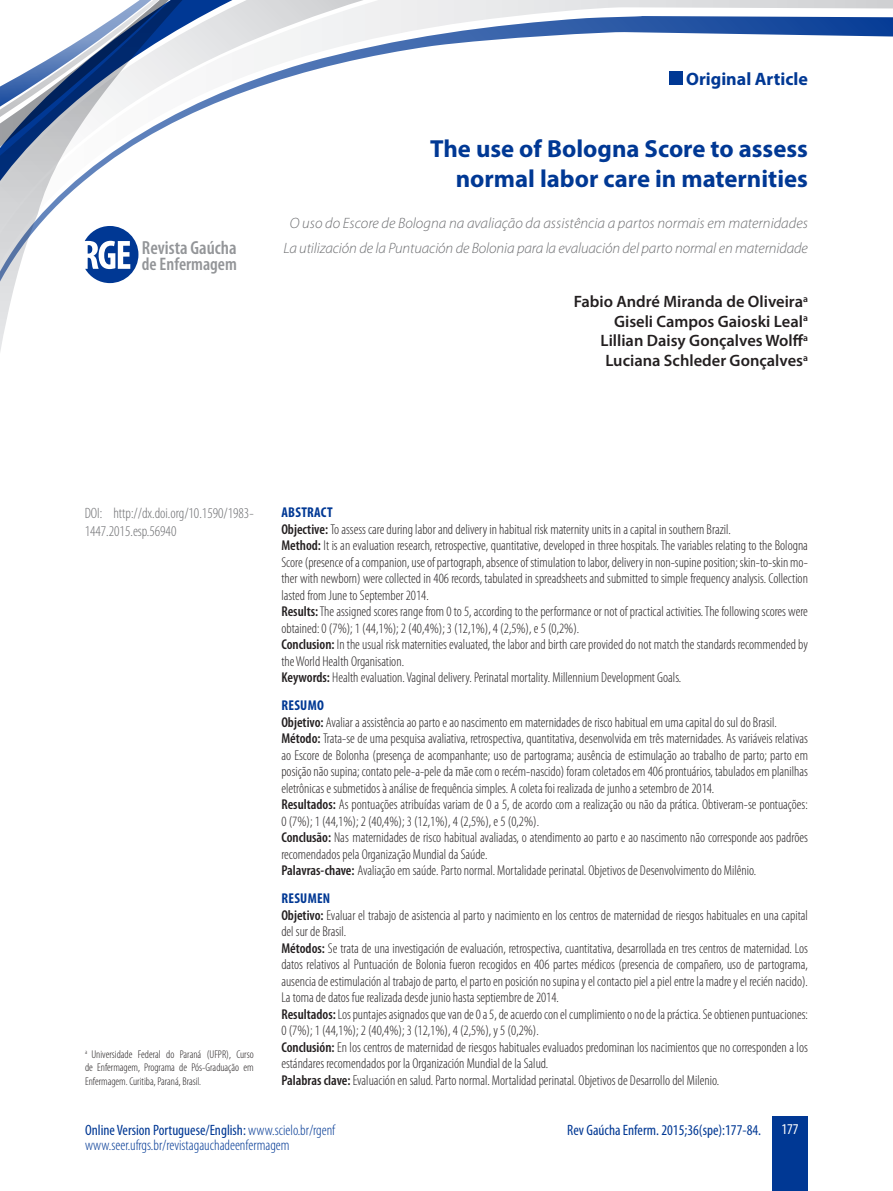
<style>
.page{position:relative;width:893px;height:1191px;background:#fff}
.page>*{position:absolute;margin:0;border:0;box-sizing:border-box;transform-origin:0 0}
.título1{font:700 24.75px/29.7px "Myriad Pro";color:#003894;text-align:right}
.t1{font:600 condensed 19.05px "Myriad Pro";color:#939598}
.t2{font:600 condensed 18.15px "Myriad Pro";color:#939598}
.t3{font:700 18px "Myriad Pro";color:#003894}
.autores{font:600 16.5px "Myriad Pro";color:#231f20}
.título2{font:italic 300 15px "Myriad Pro";letter-spacing:-.01em;color:#6c6d70}
.t4{font:condensed 15px "Myriad Pro";color:#003894}
.DOI{font:300 condensed 15px/18px "Myriad Pro";color:#6c6d70}
.t5{font:300 condensed 15px "Myriad Pro";color:#003894}
.t6{font:condensed 15px "Myriad Pro";color:#fff}
.resumo_texto{font:300 condensed 14.25px/16.5px "Myriad Pro";color:#231f20}
.resumo_título{font:700 condensed 14.25px "Myriad Pro";letter-spacing:.02em;color:#003894}
.rodapé{font:300 condensed 11.25px/13.5px "Myriad Pro";color:#231f20;text-align:justify}
.s1{font-weight:600}
.s2{font-weight:300}
</style>
<div class="page">
<div style="left:772px;top:1116px;width:36px;height:75px;background:#003894"></div>
<svg style="left:202px;top:0;width:691px;height:109px"></svg>
<svg style="left:0;top:0;width:202px;height:352px"></svg>
<svg style="left:85px;top:226px;width:53px;height:57px"></svg>
<div style="left:669px;top:72px;width:13px;height:13px;background:#003894"></div>
<h2 class="t1" style="left:142px;top:237px;width:96px">Revista Gaúcha</h2>
<p class="t2" style="left:142px;top:254px;width:96px">de Enfermagem</p>
<p class="t3" style="left:686px;top:67px;width:123px">Original Article</p>
<p class="título1" style="left:430px;top:133px;width:379px">The use of Bologna Score to assess normal labor care in maternities</p>
<p class="título2" style="left:290px;top:215px;width:520px">O uso do Escore de Bologna na avaliação da assistência a partos normais em maternidades</p>
<p class="título2" style="left:283px;top:240px;width:526px">La utilización de la Puntuación de Bolonia para la evaluación del parto normal en maternidade</p>
<p class="autores" style="left:574px;top:293px;width:236px">Fabio André Miranda de Oliveira<sup>a</sup></p>
<p class="autores" style="left:614px;top:312px;width:195px">Giseli Campos Gaioski Leal<sup>a</sup></p>
<p class="autores" style="left:601px;top:332px;width:209px">Lillian Daisy Gonçalves Wolff<sup>a</sup></p>
<p class="autores" style="left:605px;top:351px;width:204px">Luciana Schleder Gonçalves<sup>a</sup></p>
<p class="DOI" style="left:85px;top:504px;width:171px">DOI: http://dx.doi.org/10.1590/1983-<br>1447.2015.esp.56940</p>
<p class="rodapé" style="left:85px;top:1047px;width:170px"><sup>a</sup> Universidade Federal do Paraná (UFPR), Curso de Enfermagem, Programa de Pós-Graduação em Enfermagem. Curitiba, Paraná, Brasil.</p>
<p class="resumo_título" style="left:281px;top:505px;width:53px">ABSTRACT</p>
<p class="resumo_texto" style="left:281px;top:521px;width:451px"><span class="s1">Objective:</span> To assess care during labor and delivery in habitual risk maternity units in a capital in southern Brazil.</p>
<p class="resumo_texto" style="left:281px;top:538px;width:528px;text-align:justify"><span class="s1">Method:</span> It is an evaluation research, retrospective, quantitative, developed in three hospitals. The variables relating to the Bologna Score (presence of a companion, use of partograph, absence of stimulation to labor, delivery in non-supine position; skin-to-skin mo&shy;ther with newborn) were collected in 406 records, tabulated in spreadsheets and submitted to simple frequency analysis. Collection lasted from June to September 2014.</p>
<p class="resumo_texto" style="left:281px;top:604px;width:528px"><span class="s1">Results:</span> The assigned scores range from 0 to 5, according to the performance or not of practical activities. The following scores were obtained: 0 (7%); 1 (44,1%); 2 (40,4%); 3 (12,1%), 4 (2,5%), e 5 (0,2%).</p>
<p class="resumo_texto" style="left:281px;top:637px;width:528px"><span class="s1">Conclusion:</span> In the usual risk maternities evaluated, the labor and birth care provided do not match the standards recommended by the World Health Organisation.</p>
<p class="resumo_texto" style="left:281px;top:670px;width:401px"><span class="s1">Keywords:</span> Health evaluation. Vaginal delivery. Perinatal mortality. Millennium Development Goals.</p>
<p class="resumo_título" style="left:281px;top:697px;width:44px">RESUMO</p>
<p class="resumo_texto" style="left:281px;top:714px;width:497px"><span class="s1">Objetivo:</span> Avaliar a assistência ao parto e ao nascimento em maternidades de risco habitual em uma capital do sul do Brasil.</p>
<p class="resumo_texto" style="left:281px;top:730px;width:528px;text-align:justify"><span class="s1">Método:</span> Trata-se de uma pesquisa avaliativa, retrospectiva, quantitativa, desenvolvida em três maternidades. As variáveis relativas ao Escore de Bolonha (presença de acompanhante; uso de partograma; ausência de estimulação ao trabalho de parto; parto em posição não supina; contato pele-a-pele da mãe com o recém-nascido) foram coletados em 406 prontuários, tabulados em planilhas eletrônicas e submetidos à análise de frequência simples. A coleta foi realizada de junho a setembro de 2014.</p>
<p class="resumo_texto" style="left:281px;top:796px;width:528px"><span class="s1">Resultados:</span> As pontuações atribuídas variam de 0 a 5, de acordo com a realização ou não da prática. Obtiveram-se pontuações:<br>0 (7%); 1 (44,1%); 2 (40,4%); 3 (12,1%), 4 (2,5%), e 5 (0,2%).</p>
<p class="resumo_texto" style="left:281px;top:829px;width:528px"><span class="s1">Conclusão:</span> Nas maternidades de risco habitual avaliadas, o atendimento ao parto e ao nascimento não corresponde aos padrões recomendados pela Organização Mundial da Saúde.</p>
<p class="resumo_texto" style="left:281px;top:862px;width:476px"><span class="s1">Palavras-chave:</span> Avaliação em saúde. Parto normal. Mortalidade perinatal. Objetivos de Desenvolvimento do Milênio.</p>
<p class="resumo_título" style="left:281px;top:890px;width:50px">RESUMEN</p>
<p class="resumo_texto" style="left:281px;top:907px;width:528px"><span class="s1">Objetivo:</span> Evaluar el trabajo de asistencia al parto y nacimiento en los centros de maternidad de riesgos habituales en una capital del sur de Brasil.</p>
<p class="resumo_texto" style="left:281px;top:940px;width:528px;text-align:justify"><span class="s1">Métodos:</span> Se trata de una investigación de evaluación, retrospectiva, cuantitativa, desarrollada en tres centros de maternidad. Los datos relativos al Puntuación de Bolonia fueron recogidos en 406 partes médicos (presencia de compañero, uso de partograma, ausencia de estimulación al trabajo de parto, el parto en posición no supina y el contacto piel a piel entre la madre y el recién nacido).<br>La toma de datos fue realizada desde junio hasta septiembre de 2014.</p>
<p class="resumo_texto" style="left:281px;top:1006px;width:528px"><span class="s1">Resultados:</span> Los puntajes asignados que van de 0 a 5, de acuerdo con el cumplimiento o no de la práctica. Se obtienen puntuaciones:<br>0 (7%); 1 (44,1%); 2 (40,4%); 3 (12,1%), 4 (2,5%), y 5 (0,2%).</p>
<p class="resumo_texto" style="left:281px;top:1039px;width:528px"><span class="s1">Conclusión:</span> En los centros de maternidad de riesgos habituales evaluados predominan los nacimientos que no corresponden a los estándares recomendados por la Organización Mundial de la Salud.</p>
<p class="resumo_texto" style="left:281px;top:1072px;width:439px"><span class="s1">Palabras clave:</span> Evaluación en salud. Parto normal. Mortalidad perinatal. Objetivos de Desarrollo del Milenio.</p>
<p class="t4" style="left:85px;top:1122px;width:252px">Online Version Portuguese/English: <span class="s2">www.scielo.br/rgenf</span></p>
<p class="t4" style="left:567px;top:1122px;width:195px">Rev Gaúcha Enferm. 2015;36(spe):177-84.</p>
<p class="t6" style="left:781px;top:1121px;width:19px">177</p>
<p class="t5" style="left:85px;top:1137px;width:206px">www.seer.ufrgs.br/revistagauchadeenfermagem</p>
</div>
